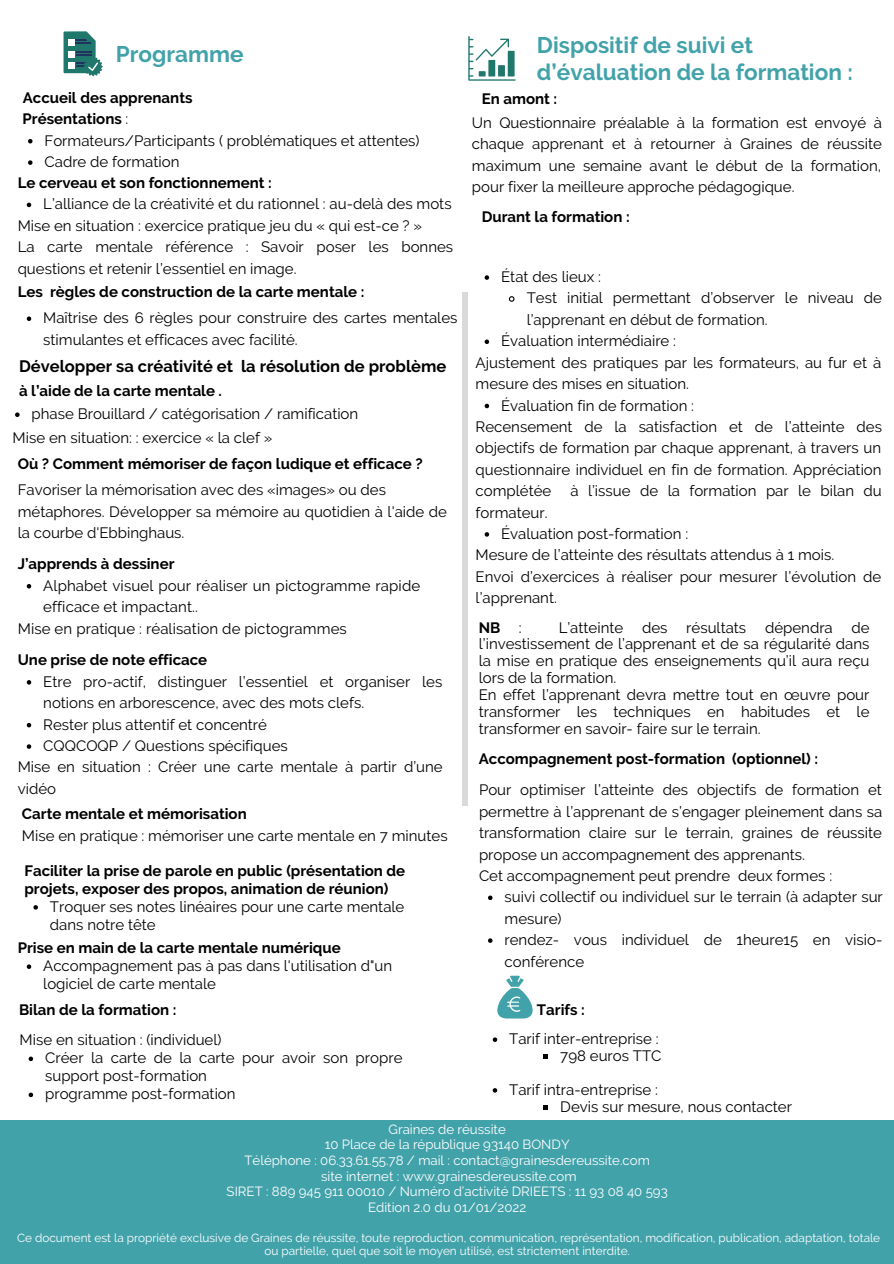
<style>
.page{position:relative;width:894px;height:1264px;background:#fff}
.page>*{position:absolute;margin:0;border:0;box-sizing:border-box;transform-origin:0 0}
.t1{font:700 22.5px "Raleway";color:#42a2aa}
.t2{font:700 16.5px "Raleway";color:#000}
.t3{font:15px/21.5px "Raleway";color:#000}
.t4{font:700 15px/18px "Raleway";color:#000}
.t5{font:13.2px "Raleway";color:#fff}
.t6{font:11.85px/13.8px "Raleway";color:#fff;text-align:center}
.s1{font-weight:400}
</style>
<div class="page">
<div style="left:0;top:1120px;width:893px;height:143px;background:#42a2aa"></div>
<svg style="left:63px;top:31px;width:40px;height:45px"></svg>
<svg style="left:468px;top:36px;width:47px;height:45px"></svg>
<div style="left:462px;top:292px;width:6px;height:513px;background:#dadada"></div>
<svg style="left:497px;top:975px;width:35px;height:43px"></svg>
<svg style="left:492px;top:1037px;width:5px;height:4px"></svg>
<svg style="left:543px;top:1054px;width:4px;height:4px"></svg>
<svg style="left:492px;top:1088px;width:5px;height:4px"></svg>
<svg style="left:543px;top:1105px;width:4px;height:4px"></svg>
<svg style="left:27px;top:203px;width:4px;height:4px"></svg>
<svg style="left:28px;top:139px;width:5px;height:4px"></svg>
<svg style="left:28px;top:160px;width:5px;height:5px"></svg>
<svg style="left:27px;top:316px;width:4px;height:5px"></svg>
<svg style="left:484px;top:275px;width:5px;height:5px"></svg>
<svg style="left:508px;top:296px;width:7px;height:6px"></svg>
<svg style="left:484px;top:339px;width:5px;height:5px"></svg>
<svg style="left:484px;top:404px;width:5px;height:4px"></svg>
<svg style="left:484px;top:532px;width:5px;height:4px"></svg>
<svg style="left:488px;top:895px;width:4px;height:5px"></svg>
<svg style="left:488px;top:938px;width:4px;height:4px"></svg>
<svg style="left:15px;top:412px;width:5px;height:5px"></svg>
<svg style="left:27px;top:584px;width:4px;height:4px"></svg>
<svg style="left:27px;top:680px;width:4px;height:4px"></svg>
<svg style="left:27px;top:723px;width:4px;height:4px"></svg>
<svg style="left:27px;top:744px;width:4px;height:4px"></svg>
<svg style="left:33px;top:905px;width:5px;height:4px"></svg>
<svg style="left:27px;top:964px;width:4px;height:4px"></svg>
<svg style="left:29px;top:1056px;width:4px;height:5px"></svg>
<svg style="left:29px;top:1092px;width:4px;height:5px"></svg>
<p class="t1" style="left:116px;top:41px;width:129px">Programme</p>
<p class="t4" style="left:23px;top:89px;width:171px">Accueil des apprenants</p>
<p class="t4" style="left:23px;top:110px;width:107px">Présentations <span class="s1">:</span></p>
<p class="t3" style="left:45px;top:130px;width:376px">Formateurs/Participants ( problématiques et attentes)</p>
<p class="t3" style="left:45px;top:151px;width:136px">Cadre de formation</p>
<p class="t4" style="left:18px;top:174px;width:255px">Le cerveau et son fonctionnement :</p>
<p class="t3" style="left:18px;top:215px;width:406px">Mise en situation : exercice pratique jeu du « qui est-ce ? »</p>
<p class="t3" style="left:18px;top:236px;width:437px">La carte mentale référence : Savoir poser les bonnes questions et retenir l’essentiel en image.</p>
<p class="t3" style="left:43px;top:193px;width:410px">L’alliance de la créativité et du rationnel : au-delà des mots</p>
<p class="t4" style="left:18px;top:282px;width:348px">Les règles de construction de la carte mentale :</p>
<p class="t3" style="left:43px;top:307px;width:415px">Maîtrise des 6 règles pour construire des cartes mentales stimulantes et efficaces avec facilité.</p>
<p class="t2" style="left:19px;top:356px;width:429px">Développer sa créativité et la résolution de problème</p>
<p class="t4" style="left:19px;top:381px;width:204px">à l’aide de la carte mentale .</p>
<p class="t3" style="left:32px;top:403px;width:328px">phase Brouillard / catégorisation / ramification</p>
<p class="t4" style="left:18px;top:454px;width:406px">Où ? Comment mémoriser de façon ludique et efficace ?</p>
<p class="t3" style="left:18px;top:479px;width:370px">Favoriser la mémorisation avec des «images» ou des</p>
<p class="t3" style="left:18px;top:500px;width:430px">métaphores. Développer sa mémoire au quotidien à l'aide de la courbe d'Ebbinghaus.</p>
<p class="t3" style="left:43px;top:574px;width:378px">Alphabet visuel pour réaliser un pictogramme rapide efficace et impactant..</p>
<p class="t3" style="left:13px;top:426px;width:261px">Mise en situation: : exercice « la clef »</p>
<p class="t4" style="left:18px;top:555px;width:158px">J’apprends à dessiner</p>
<p class="t3" style="left:18px;top:617px;width:330px">Mise en pratique : réalisation de pictogrammes</p>
<p class="t3" style="left:43px;top:671px;width:400px">Etre pro-actif, distinguer l’essentiel et organiser les notions en arborescence, avec des mots clefs.</p>
<p class="t3" style="left:43px;top:713px;width:225px">Rester plus attentif et concentré</p>
<p class="t3" style="left:43px;top:735px;width:246px">CQQCOQP / Questions spécifiques</p>
<p class="t4" style="left:18px;top:651px;width:191px">Une prise de note efficace</p>
<p class="t3" style="left:18px;top:756px;width:426px">Mise en situation : Créer une carte mentale à partir d’une vidéo</p>
<p class="t4" style="left:22px;top:805px;width:226px">Carte mentale et mémorisation</p>
<p class="t3" style="left:22px;top:824px;width:427px">Mise en pratique : mémoriser une carte mentale en 7 minutes</p>
<p class="t4" style="left:24px;top:861px;width:382px">Faciliter la prise de parole en public (présentation de projets, exposer des propos, animation de réunion)</p>
<p class="t3" style="left:50px;top:897px;width:356px;line-height:18px">Troquer ses notes linéaires pour une carte mentale dans notre tête</p>
<p class="t4" style="left:18px;top:938px;width:324px">Prise en main de la carte mentale numérique</p>
<p class="t3" style="left:43px;top:956px;width:350px;line-height:18px">Accompagnement pas à pas dans l'utilisation d"un logiciel de carte mentale</p>
<p class="t4" style="left:19px;top:1000px;width:159px">Bilan de la formation :</p>
<p class="t3" style="left:45px;top:1049px;width:359px;line-height:18px">Créer la carte de la carte pour avoir son propre support post-formation</p>
<p class="t3" style="left:45px;top:1083px;width:192px">programme post-formation</p>
<p class="t3" style="left:20px;top:1029px;width:203px">Mise en situation : (individuel)</p>
<p class="t1" style="left:537px;top:32px;width:217px">Dispositif de suivi et</p>
<p class="t1" style="left:537px;top:59px;width:317px">d’évaluation de la formation :</p>
<p class="t4" style="left:481px;top:90px;width:77px">En amont :</p>
<p class="t3" style="left:472px;top:112px;width:411px;text-align:justify">Un Questionnaire préalable à la formation est envoyé à chaque apprenant et à retourner à Graines de réussite maximum une semaine avant le début de la formation, pour fixer la meilleure approche pédagogique.</p>
<p class="t4" style="left:481px;top:208px;width:149px">Durant la formation :</p>
<p class="t3" style="left:501px;top:266px;width:101px">État des lieux :</p>
<p class="t3" style="left:526px;top:287px;width:356px">Test initial permettant d’observer le niveau de l’apprenant en début de formation.</p>
<p class="t3" style="left:501px;top:330px;width:176px">Évaluation intermédiaire :</p>
<p class="t3" style="left:475px;top:351px;width:407px">Ajustement des pratiques par les formateurs, au fur et à mesure des mises en situation.</p>
<p class="t3" style="left:475px;top:416px;width:408px;text-align:justify">Recensement de la satisfaction et de l’atteinte des objectifs de formation par chaque apprenant, à travers un questionnaire individuel en fin de formation. Appréciation complétée</p>
<p class="t3" style="left:501px;top:394px;width:194px">Évaluation fin de formation :</p>
<p class="t3" style="left:570px;top:480px;width:313px">à l’issue de la formation par le bilan du</p>
<p class="t3" style="left:475px;top:501px;width:73px">formateur.</p>
<p class="t3" style="left:475px;top:544px;width:360px">Mesure de l’atteinte des résultats attendus à 1 mois.</p>
<p class="t3" style="left:475px;top:565px;width:407px">Envoi d’exercices à réaliser pour mesurer l’évolution de l’apprenant.</p>
<p class="t3" style="left:501px;top:523px;width:188px">Évaluation post-formation :</p>
<p class="t3" style="left:478px;top:618px;width:392px;line-height:17px;text-align:justify;text-indent:80px">L’atteinte des résultats dépendra de l’investissement de l’apprenant et de sa régularité dans la mise en pratique des enseignements qu’il aura reçu lors de la formation.</p>
<p class="t3" style="left:478px;top:686px;width:392px;line-height:17px;text-align:justify">En effet l’apprenant devra mettre tout en œuvre pour transformer les techniques en habitudes et le transformer en savoir- faire sur le terrain.</p>
<p class="t4" style="left:478px;top:618px;width:44px">NB <span class="s1">:</span></p>
<p class="t4" style="left:478px;top:749px;width:341px">Accompagnement post-formation (optionnel) :</p>
<p class="t3" style="left:479px;top:779px;width:405px;text-align:justify">Pour optimiser l’atteinte des objectifs de formation et permettre à l’apprenant de s’engager pleinement dans sa transformation claire sur le terrain, graines de réussite propose un accompagnement des apprenants.</p>
<p class="t3" style="left:479px;top:864px;width:354px">Cet accompagnement peut prendre deux formes :</p>
<p class="t3" style="left:504px;top:886px;width:380px">suivi collectif ou individuel sur le terrain (à adapter sur mesure)</p>
<p class="t3" style="left:504px;top:929px;width:379px">rendez- vous individuel de 1heure15 en visio&shy;conférence</p>
<p class="t4" style="left:537px;top:1000px;width:49px">Tarifs :</p>
<p class="t3" style="left:509px;top:1028px;width:151px">Tarif inter-entreprise :</p>
<p class="t3" style="left:560px;top:1045px;width:103px">798 euros TTC</p>
<p class="t3" style="left:509px;top:1078px;width:150px">Tarif intra-entreprise :</p>
<p class="t3" style="left:560px;top:1095px;width:233px">Devis sur mesure, nous contacter</p>
<p class="t5" style="left:388px;top:1121px;width:119px">Graines de réussite</p>
<p class="t5" style="left:324px;top:1136px;width:246px">10 Place de la république 93140 BONDY</p>
<p class="t5" style="left:244px;top:1152px;width:406px">Téléphone : 06.33.61.55.78 / mail : contact@grainesdereussite.com</p>
<p class="t5" style="left:321px;top:1168px;width:257px">site internet : www.grainesdereussite.com</p>
<p class="t5" style="left:226px;top:1183px;width:442px">SIRET : 889 945 911 00010 / Numéro d’activité DRIEETS : 11 93 08 40 593</p>
<p class="t5" style="left:368px;top:1199px;width:160px">Edition 2.0 du 01/01/2022</p>
<p class="t6" style="left:17px;top:1230px;width:864px">Ce document est la propriété exclusive de Graines de réussite, toute reproduction, communication, représentation, modification, publication, adaptation, totale ou partielle, quel que soit le moyen utilisé, est strictement interdite.</p>
</div>
